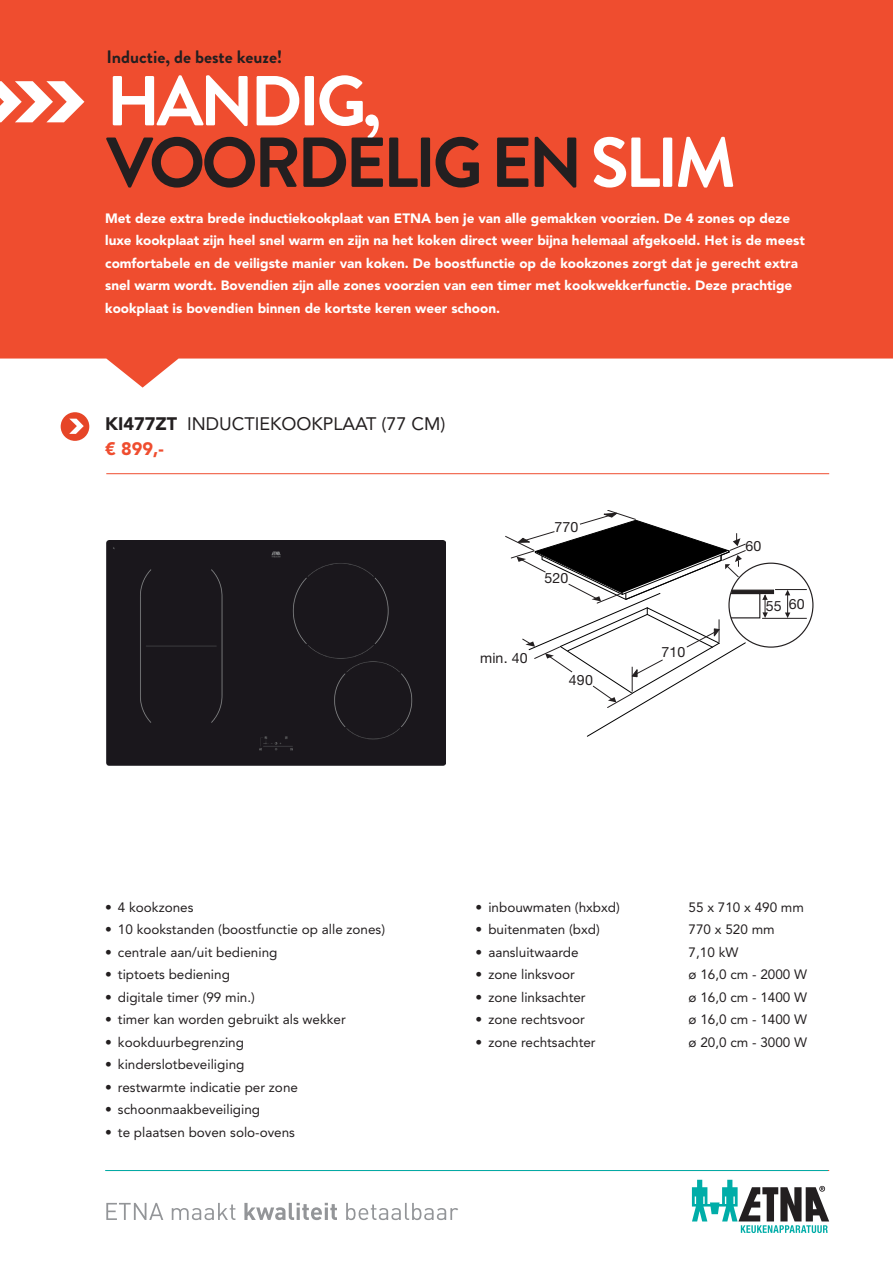
<style>
.page{position:relative;width:893px;height:1263px;background:#fff}
.page>*{position:absolute;margin:0;border:0;box-sizing:border-box;transform-origin:0 0}
.t1{font:700 70.5px/61.5px "Brandon Grotesque";letter-spacing:-.055em;color:#fff}
.Kop_technische_speci{font:18px "Avenir LT Std";color:#231f20}
.sfeer_bovenkop{font:700 18px "Brandon Grotesque";color:#231f20}
.prijs{font:900 18px "Avenir LT Std";color:#ef4d2f}
.t2{font:14.25px "Helvetica Neue";letter-spacing:.01em;color:#231f20}
.t3{font:13.5px "Avenir LT Std";color:#231f20}
.sfeertekst{font:900 13.5px/22.5px "Avenir LT Std";color:#fff}
.s1{color:#231f20}
.s2{font-weight:900}
</style>
<div class="page">
<div style="left:61px;top:412px;width:28px;height:29px;background:#e64527;border-radius:50%"></div>
<svg style="left:69px;top:419px;width:15px;height:15px"></svg>
<svg style="left:692px;top:1180px;width:137px;height:53px"></svg>
<svg style="left:106px;top:1203px;width:57px;height:17px"></svg>
<svg style="left:172px;top:1203px;width:63px;height:17px"></svg>
<svg style="left:244px;top:1203px;width:93px;height:17px"></svg>
<svg style="left:346px;top:1203px;width:112px;height:17px"></svg>
<svg style="left:0;top:0;width:893px;height:388px;background:#f0593e"></svg>
<svg style="left:0;top:81px;width:84px;height:41px"></svg>
<hr style="left:106px;top:473px;width:723px;height:1px;background:#ef4d2f">
<hr style="left:106px;top:1170px;width:723px;height:1px;background:#ef4d2f">
<hr style="left:105px;top:1170px;width:723px;height:1px;background:#00ada8">
<div style="left:106px;top:540px;width:339px;height:225px;background:#1a171c"></div>
<hr style="left:762px;top:618px;width:45px;height:1px;background:#231f20">
<hr style="left:775px;top:589px;width:32px;height:1px;background:#231f20">
<svg style="left:785px;top:590px;width:5px;height:28px"></svg>
<svg style="left:505px;top:510px;width:270px;height:227px"></svg>
<p class="sfeer_bovenkop" style="left:106px;top:44px;width:178px">Inductie, de beste keuze!</p>
<h1 class="t1" style="left:106px;top:71px;width:631px">HANDIG,<br><span class="s1">VOORDELIG EN</span> SLIM</h1>
<p class="sfeertekst" style="left:105px;top:207px;width:701px">Met deze extra brede inductiekookplaat van ETNA ben je van alle gemakken voorzien. De 4 zones op deze luxe kookplaat zijn heel snel warm en zijn na het koken direct weer bijna helemaal afgekoeld. Het is de meest comfortabele en de veiligste manier van koken. De boostfunctie op de kookzones zorgt dat je gerecht extra snel warm wordt. Bovendien zijn alle zones voorzien van een timer met kookwekkerfunctie. Deze prachtige kookplaat is bovendien binnen de kortste keren weer schoon.</p>
<p class="Kop_technische_speci" style="left:105px;top:413px;width:342px"><span class="s2">KI477ZT</span> INDUCTIEKOOKPLAAT (77 CM)</p>
<p class="prijs" style="left:105px;top:438px;width:60px">€ 899,-</p>
<p class="t2" style="left:554px;top:518px;width:25px">770</p>
<p class="t2" style="left:545px;top:570px;width:25px">520</p>
<p class="t2" style="left:480px;top:649px;width:49px">min. 40</p>
<p class="t2" style="left:569px;top:671px;width:25px">490</p>
<p class="t2" style="left:662px;top:643px;width:25px">710</p>
<p class="t2" style="left:745px;top:537px;width:17px">60</p>
<p class="t2" style="left:766px;top:596px;width:41px">55 60</p>
<p class="t3" style="left:105px;top:899px;width:90px">• 4 kookzones</p>
<p class="t3" style="left:105px;top:922px;width:281px">• 10 kookstanden (boostfunctie op alle zones)</p>
<p class="t3" style="left:105px;top:944px;width:174px">• centrale aan/uit bediening</p>
<p class="t3" style="left:105px;top:967px;width:126px">• tiptoets bediening</p>
<p class="t3" style="left:105px;top:989px;width:151px">• digitale timer (99 min.)</p>
<p class="t3" style="left:105px;top:1012px;width:242px">• timer kan worden gebruikt als wekker</p>
<p class="t3" style="left:105px;top:1034px;width:140px">• kookduurbegrenzing</p>
<p class="t3" style="left:105px;top:1057px;width:141px">• kinderslotbeveiliging</p>
<p class="t3" style="left:105px;top:1079px;width:194px">• restwarmte indicatie per zone</p>
<p class="t3" style="left:105px;top:1102px;width:157px">• schoonmaakbeveiliging</p>
<p class="t3" style="left:105px;top:1124px;width:191px">• te plaatsen boven solo-ovens</p>
<p class="t3" style="left:476px;top:899px;width:146px">• inbouwmaten (hxbxd)</p>
<p class="t3" style="left:689px;top:899px;width:117px">55 x 710 x 490 mm</p>
<p class="t3" style="left:476px;top:922px;width:126px">• buitenmaten (bxd)</p>
<p class="t3" style="left:689px;top:922px;width:88px">770 x 520 mm</p>
<p class="t3" style="left:476px;top:944px;width:105px">• aansluitwaarde</p>
<p class="t3" style="left:689px;top:944px;width:51px">7,10 kW</p>
<p class="t3" style="left:476px;top:967px;width:101px">• zone linksvoor</p>
<p class="t3" style="left:689px;top:967px;width:120px">ø 16,0 cm - 2000 W</p>
<p class="t3" style="left:476px;top:989px;width:112px">• zone linksachter</p>
<p class="t3" style="left:689px;top:989px;width:120px">ø 16,0 cm - 1400 W</p>
<p class="t3" style="left:476px;top:1012px;width:111px">• zone rechtsvoor</p>
<p class="t3" style="left:689px;top:1012px;width:120px">ø 16,0 cm - 1400 W</p>
<p class="t3" style="left:476px;top:1034px;width:122px">• zone rechtsachter</p>
<p class="t3" style="left:689px;top:1034px;width:120px">ø 20,0 cm - 3000 W</p>
</div>
